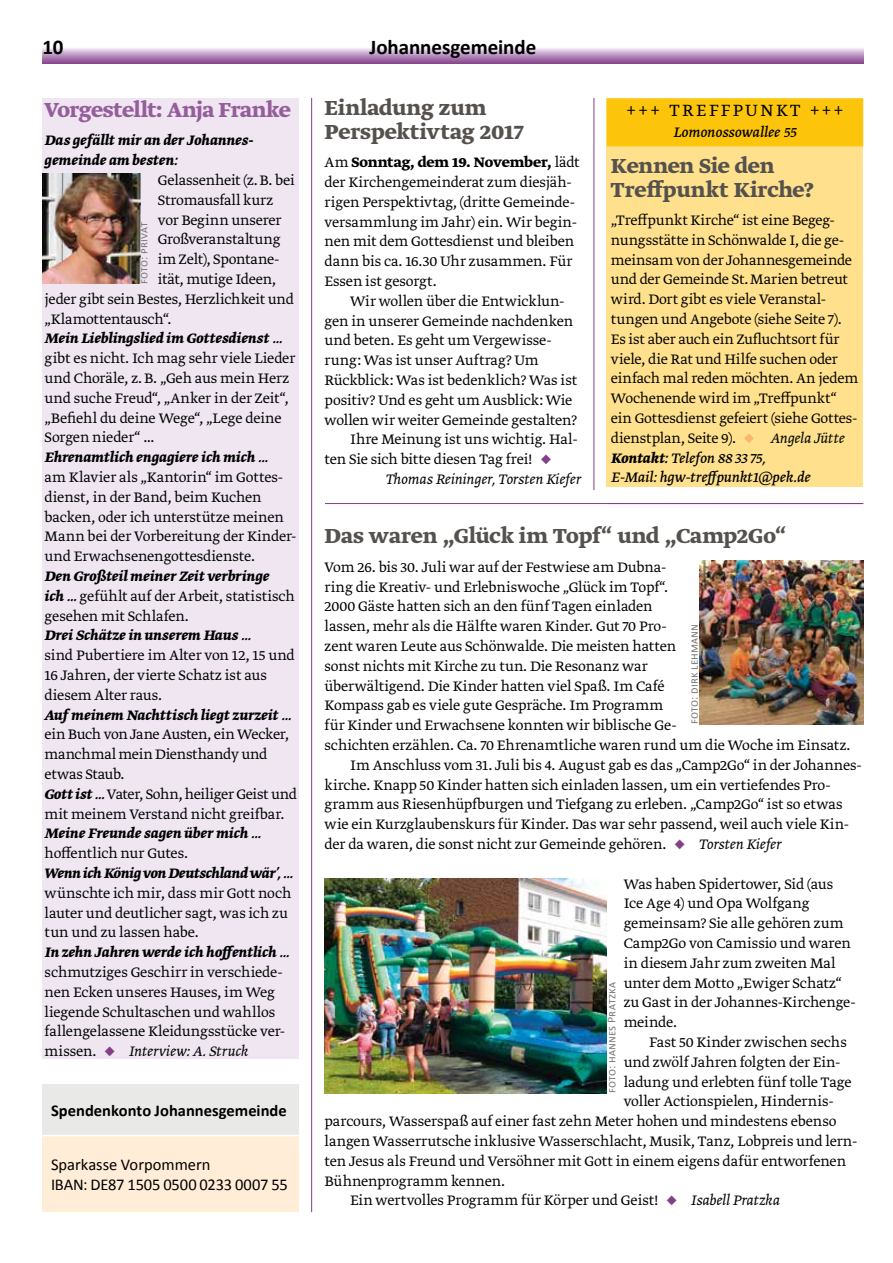
<style>
.page{position:relative;width:893px;height:1263px;background:#fff}
.page>*{position:absolute;margin:0;border:0;box-sizing:border-box;transform-origin:0 0}
.t1{font:700 24px/24px "Greta Text Std";letter-spacing:-.005em;color:#55524e}
.t2{font:700 24px "Greta Text Std";letter-spacing:-.02em;color:#965d9c}
.t3{font:700 21px "Calibri";letter-spacing:-.005em;color:#000}
.t4{font:300 19.2px "Greta Text Std";letter-spacing:.135em;color:#000}
.t5{font:16.5px/19.8px "Calibri";letter-spacing:-.005em;color:#000}
.t6{font:700 16.5px "Calibri";color:#000}
.t7{font:300 16.2px/19.8px "Greta Text Std";letter-spacing:-.005em;color:#000}
.t8{font:italic 700 16.2px/19.8px "Greta Text Std";letter-spacing:-.005em;color:#000}
.t9{font:italic 700 16.2px "Greta Text Std";letter-spacing:-.025em;color:#000}
.t10{font:italic 300 16.2px "Greta Text Std";color:#000}
.t11{font:300 16.2px "Greta Text Std";letter-spacing:-.025em;color:#000}
.t12{font:italic 16.2px "Greta Text Std";letter-spacing:.005em;color:#000}
.t13{font:12px "Calibri";letter-spacing:.01em;color:#7f7c7a}
.s1{font-weight:700;font-style:italic}
.s2{color:#834087}
.s3{font-style:italic}
.s4{font-weight:700}
.s5{color:#f9b771}
.s6{font-weight:400;font-style:italic}
</style>
<div class="page">
<svg style="left:43px;top:48px;width:820px;height:16px"></svg>
<hr style="left:325px;top:503px;width:538px;height:1px;background:#834087">
<div style="left:43px;top:1084px;width:256px;height:51px;background:#e9e9e8"></div>
<div style="left:43px;top:1135px;width:256px;height:77px;background:#ffedd7"></div>
<hr style="left:43px;top:1135px;width:256px;height:1px;background:#fff">
<hr style="left:594px;top:98px;width:1px;height:392px;background:#834087">
<div style="left:43px;top:98px;width:256px;height:960px;background:#efe6f2"></div>
<hr style="left:311px;top:98px;width:1px;height:1114px;background:#834087">
<div style="left:607px;top:98px;width:256px;height:389px;background:#ffe18d"></div>
<div style="left:607px;top:98px;width:256px;height:48px;background:#fdc40c"></div>
<img style="left:700px;top:561px;width:163px;height:163px">
<img style="left:325px;top:878px;width:282px;height:215px">
<img style="left:43px;top:173px;width:98px;height:111px">
<p class="t3" style="left:43px;top:34px;width:22px">10</p>
<p class="t3" style="left:369px;top:34px;width:168px">Johannesgemeinde</p>
<h1 class="t2" style="left:45px;top:96px;width:248px">Vorgestellt: Anja Franke</h1>
<p class="t8" style="left:45px;top:132px;width:210px">Das gefällt mir an der Johannes&shy;gemeinde am besten:</p>
<p class="t7" style="left:158px;top:171px;width:139px">Gelassenheit (z.B. bei</p>
<p class="t7" style="left:158px;top:191px;width:117px">Stromausfall kurz</p>
<p class="t7" style="left:158px;top:211px;width:125px">vor Beginn unserer</p>
<p class="t7" style="left:158px;top:230px;width:124px">Großveranstaltung</p>
<p class="t7" style="left:158px;top:250px;width:123px">im Zelt), Spontane-</p>
<p class="t11" style="left:158px;top:270px;width:120px">ität, mutige Ideen,</p>
<p class="t7" style="left:45px;top:290px;width:251px">jeder gibt sein Bestes, Herzlichkeit und</p>
<p class="t7" style="left:45px;top:310px;width:128px">„Klamottentausch“.</p>
<p class="t8" style="left:45px;top:330px;width:239px">Mein Lieblingslied im Gottesdienst …</p>
<p class="t7" style="left:45px;top:349px;width:252px">gibt es nicht. Ich mag sehr viele Lieder und Choräle, z.B. „Geh aus mein Herz und suche Freud“, „Anker in der Zeit“, „Befiehl du deine Wege“, „Lege deine Sorgen nieder“ …</p>
<p class="t8" style="left:45px;top:448px;width:225px">Ehrenamtlich engagiere ich mich …</p>
<p class="t7" style="left:45px;top:468px;width:252px">am Klavier als „Kantorin“ im Gottes&shy;dienst, in der Band, beim Kuchen backen, oder ich unterstütze meinen Mann bei der Vorbereitung der Kinder&shy;und Erwachsenengottesdienste.</p>
<p class="t7" style="left:45px;top:567px;width:252px"><span class="s1">Den Großteil meiner Zeit verbringe<br>ich …</span> gefühlt auf der Arbeit, statistisch gesehen mit Schlafen.</p>
<p class="t8" style="left:45px;top:626px;width:208px">Drei Schätze in unserem Haus …</p>
<p class="t7" style="left:45px;top:646px;width:252px">sind Pubertiere im Alter von 12, 15 und<br>16 Jahren, der vierte Schatz ist aus diesem Alter raus.</p>
<p class="t8" style="left:45px;top:706px;width:248px">Auf meinem Nachttisch liegt zurzeit …</p>
<p class="t7" style="left:45px;top:725px;width:254px">ein Buch von Jane Austen, ein Wecker, manchmal mein Diensthandy und etwas Staub.<br><span class="s1">Gott ist …</span> Vater, Sohn, heiliger Geist und mit meinem Verstand nicht greifbar.</p>
<p class="t8" style="left:45px;top:824px;width:218px">Meine Freunde sagen über mich …</p>
<p class="t7" style="left:45px;top:844px;width:145px">hoffentlich nur Gutes.</p>
<p class="t9" style="left:45px;top:864px;width:250px">Wenn ich König von Deutschland wär’, …</p>
<p class="t7" style="left:45px;top:884px;width:248px">wünschte ich mir, dass mir Gott noch lauter und deutlicher sagt, was ich zu tun und zu lassen habe.</p>
<p class="t8" style="left:45px;top:943px;width:247px">In zehn Jahren werde ich hoffentlich …</p>
<p class="t7" style="left:45px;top:963px;width:242px">schmutziges Geschirr in verschiede&shy;nen Ecken unseres Hauses, im Weg liegende Schultaschen und wahllos fallengelassene Kleidungsstücke ver&shy;missen. <span class="s2">◆</span> <span class="s3">Interview: A. Struck</span></p>
<p class="t13" style="left:136px;top:284px;width:63px;rotate:-90deg">foto: privat</p>
<p class="t6" style="left:51px;top:1100px;width:237px">Spendenkonto Johannesgemeinde</p>
<p class="t5" style="left:51px;top:1154px;width:238px">Sparkasse Vorpommern<br>IBAN: DE87 1505 0500 0233 0007 55</p>
<h1 class="t1" style="left:325px;top:97px;width:200px">Einladung zum<br>Perspektivtag 2017</h1>
<p class="t7" style="left:325px;top:153px;width:257px">Am <span class="s4">Sonntag, dem 19. November,</span> lädt der Kirchengemeinderat zum diesjäh&shy;rigen Perspektivtag, (dritte Gemeinde&shy;versammlung im Jahr) ein. Wir begin&shy;nen mit dem Gottesdienst und bleiben dann bis ca. 16.30 Uhr zusammen. Für Essen ist gesorgt.</p>
<p class="t7" style="left:350px;top:292px;width:216px">Wir wollen über die Entwicklun-</p>
<p class="t7" style="left:325px;top:312px;width:250px">gen in unserer Gemeinde nachdenken</p>
<p class="t7" style="left:325px;top:332px;width:229px">und beten. Es geht um Vergewisse-</p>
<p class="t7" style="left:325px;top:351px;width:215px">rung: Was ist unser Auftrag? Um</p>
<p class="t7" style="left:325px;top:371px;width:254px">Rückblick: Was ist bedenklich? Was ist</p>
<p class="t7" style="left:325px;top:391px;width:249px">positiv? Und es geht um Ausblick: Wie</p>
<p class="t7" style="left:325px;top:411px;width:254px">wollen wir weiter Gemeinde gestalten?</p>
<p class="t7" style="left:350px;top:431px;width:229px">Ihre Meinung ist uns wichtig. Hal-</p>
<p class="t7" style="left:325px;top:450px;width:228px">ten Sie sich bitte diesen Tag frei! <span class="s2">◆</span></p>
<p class="t10" style="left:385px;top:470px;width:198px">Thomas Reininger, Torsten Kiefer</p>
<p class="t4" style="left:627px;top:99px;width:218px">+++ TREFFPUNKT +++</p>
<p class="t12" style="left:673px;top:123px;width:125px">Lomonossowallee 55</p>
<h1 class="t1" style="left:611px;top:155px;width:205px">Kennen Sie den<br>Treffpunkt Kirche?</h1>
<p class="t7" style="left:611px;top:211px;width:249px">„Treffpunkt Kirche“ ist eine Begeg&shy;nungsstätte in Schönwalde I, die ge&shy;meinsam von der Johannesgemeinde und der Gemeinde St.Marien betreut wird. Dort gibt es viele Veranstal&shy;tungen und Angebote (siehe Seite 7).<br>Es ist aber auch ein Zufluchtsort für viele, die Rat und Hilfe suchen oder einfach mal reden möchten. An jedem Wochenende wird im „Treffpunkt“ ein Gottesdienst gefeiert (siehe Gottes&shy;dienstplan, Seite 9). <span class="s5">◆</span> -<span class="s3">Angela Jütte </span><span class="s1">Kontakt:</span> <span class="s6">Telefon 8833 75,<br>E-Mail: hgw-treffpunkt1@pek.de</span></p>
<h1 class="t1" style="left:325px;top:525px;width:463px">Das waren „Glück im Topf“ und „Camp2Go“</h1>
<p class="t7" style="left:325px;top:558px;width:343px">Vom 26. bis 30. Juli war auf der Festwiese am Dubna-</p>
<p class="t7" style="left:325px;top:578px;width:345px">ring die Kreativ- und Erlebniswoche „Glück im Topf“.</p>
<p class="t7" style="left:325px;top:597px;width:330px">2000 Gäste hatten sich an den fünf Tagen einladen</p>
<p class="t7" style="left:325px;top:617px;width:344px">lassen, mehr als die Hälfte waren Kinder. Gut 70 Pro-</p>
<p class="t7" style="left:325px;top:637px;width:353px">zent waren Leute aus Schönwalde. Die meisten hatten</p>
<p class="t7" style="left:325px;top:657px;width:325px">sonst nichts mit Kirche zu tun. Die Resonanz war</p>
<p class="t7" style="left:325px;top:677px;width:341px">überwältigend. Die Kinder hatten viel Spaß. Im Café</p>
<p class="t7" style="left:325px;top:696px;width:340px">Kompass gab es viele gute Gespräche. Im Programm</p>
<p class="t7" style="left:325px;top:716px;width:354px">für Kinder und Erwachsene konnten wir biblische Ge-</p>
<p class="t7" style="left:325px;top:736px;width:527px">schichten erzählen. Ca. 70 Ehrenamtliche waren rund um die Woche im Einsatz.</p>
<p class="t7" style="left:350px;top:756px;width:513px">Im Anschluss vom 31. Juli bis 4. August gab es das „Camp2Go“ in der Johannes-</p>
<p class="t7" style="left:325px;top:776px;width:508px">kirche. Knapp 50 Kinder hatten sich einladen lassen, um ein vertiefendes Pro-</p>
<p class="t7" style="left:325px;top:795px;width:519px">gramm aus Riesenhüpfburgen und Tiefgang zu erleben. „Camp2Go“ ist so etwas</p>
<p class="t7" style="left:325px;top:815px;width:526px">wie ein Kurzglaubenskurs für Kinder. Das war sehr passend, weil auch viele Kin-</p>
<p class="t7" style="left:325px;top:835px;width:458px">der da waren, die sonst nicht zur Gemeinde gehören. <span class="s2">◆</span> <span class="s3">Torsten Kiefer</span></p>
<p class="t7" style="left:624px;top:875px;width:234px">Was haben Spidertower, Sid (aus<br>Ice Age 4) und Opa Wolfgang gemeinsam? Sie alle gehören zum<br>Camp2Go von Camissio und waren in diesem Jahr zum zweiten Mal unter dem Motto „Ewiger Schatz“ zu Gast in der Johannes-Kirchenge&shy;meinde.</p>
<p class="t7" style="left:649px;top:1033px;width:199px">Fast 50 Kinder zwischen sechs</p>
<p class="t7" style="left:624px;top:1053px;width:218px">und zwölf Jahren folgten der Ein-</p>
<p class="t7" style="left:624px;top:1073px;width:229px">ladung und erlebten fünf tolle Tage</p>
<p class="t7" style="left:624px;top:1092px;width:212px">voller Actionspielen, Hindernis-</p>
<p class="t7" style="left:325px;top:1112px;width:513px">parcours, Wasserspaß auf einer fast zehn Meter hohen und mindestens ebenso</p>
<p class="t7" style="left:325px;top:1132px;width:534px">langen Wasserrutsche inklusive Wasserschlacht, Musik, Tanz, Lobpreis und lern-</p>
<p class="t7" style="left:325px;top:1152px;width:523px">ten Jesus als Freund und Versöhner mit Gott in einem eigens dafür entworfenen</p>
<p class="t7" style="left:325px;top:1172px;width:182px">Bühnenprogramm kennen.</p>
<p class="t7" style="left:350px;top:1191px;width:431px">Ein wertvolles Programm für Körper und Geist! <span class="s2">◆</span> <span class="s3">Isabell Pratzka</span></p>
<p class="t13" style="left:686px;top:724px;width:102px;rotate:-90deg">foto: dirk lehmann</p>
<p class="t13" style="left:604px;top:1093px;width:113px;rotate:-90deg">foto: hannes Pratzka</p>
</div>
